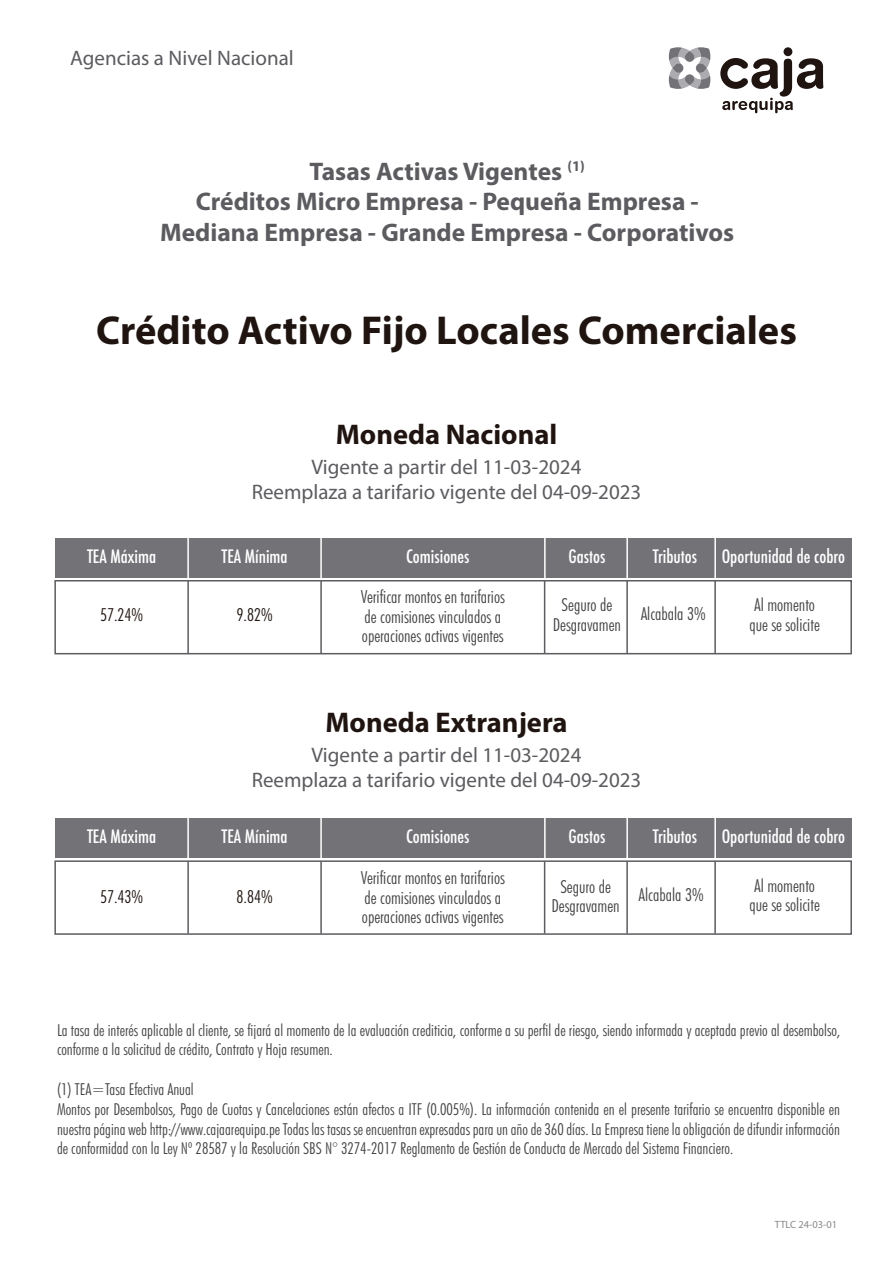
<style>
.page{position:relative;width:893px;height:1263px;background:#fff}
.page>*{position:absolute;margin:0;border:0;box-sizing:border-box;transform-origin:0 0}
.t1{font:700 40.5px "Myriad Pro";color:#1f1410}
.t2{font:700 28.5px "Myriad Pro";color:#1f1410}
.t3{font:700 25.5px/30.6px "Myriad Pro";color:#5c5b5f;text-align:center}
.t4{font:21px/25.2px "Myriad Pro";color:#5c5b5f;text-align:center}
.t5{font:300 condensed 18px/19.5px "Futura BT";color:#434141}
.t6{font:500 condensed 18px "Futura";color:#fff}
.t7{font:300 condensed 18px "Futura BT";color:#1f1410}
.t8{font:300 condensed 16.5px/19.8px "Futura BT";color:#434141}
.t9{font:10.5px "Myriad Pro";color:#89878c}
</style>
<div class="page">
<svg style="left:669px;top:47px;width:41px;height:42px"></svg>
<div style="left:783px;top:47px;width:9px;height:9px;background:#1f1410;border-radius:50%"></div>
<svg style="left:720px;top:58px;width:103px;height:55px"></svg>
<div style="left:55px;top:537px;width:796px;height:40px;background:#737277"></div>
<div style="left:54px;top:580px;width:798px;height:74px;border:2px solid #5c5b5f"></div>
<hr style="left:187px;top:581px;width:2px;height:72px;background:#5c5b5f">
<hr style="left:320px;top:581px;width:2px;height:72px;background:#5c5b5f">
<hr style="left:544px;top:581px;width:1px;height:72px;background:#5c5b5f">
<hr style="left:626px;top:581px;width:2px;height:72px;background:#5c5b5f">
<hr style="left:187px;top:535px;width:2px;height:44px;background:#fff">
<hr style="left:320px;top:535px;width:2px;height:44px;background:#fff">
<hr style="left:544px;top:535px;width:2px;height:44px;background:#fff">
<hr style="left:626px;top:535px;width:2px;height:44px;background:#fff">
<hr style="left:714px;top:581px;width:2px;height:72px;background:#5c5b5f">
<hr style="left:714px;top:535px;width:2px;height:44px;background:#fff">
<div style="left:55px;top:818px;width:796px;height:40px;background:#737277"></div>
<div style="left:54px;top:860px;width:798px;height:75px;border:2px solid #5c5b5f"></div>
<hr style="left:187px;top:861px;width:2px;height:73px;background:#5c5b5f">
<hr style="left:320px;top:861px;width:2px;height:73px;background:#5c5b5f">
<hr style="left:544px;top:861px;width:1px;height:73px;background:#5c5b5f">
<hr style="left:626px;top:861px;width:2px;height:73px;background:#5c5b5f">
<hr style="left:187px;top:815px;width:2px;height:44px;background:#fff">
<hr style="left:320px;top:815px;width:2px;height:44px;background:#fff">
<hr style="left:544px;top:815px;width:2px;height:44px;background:#fff">
<hr style="left:626px;top:815px;width:2px;height:44px;background:#fff">
<hr style="left:714px;top:861px;width:2px;height:73px;background:#5c5b5f">
<hr style="left:714px;top:815px;width:2px;height:44px;background:#fff">
<p class="t4" style="left:70px;top:45px;width:225px">Agencias a Nivel Nacional</p>
<h3 class="t3" style="left:160px;top:155px;width:576px">Tasas Activas Vigentes <sup>(1)<br></sup>Créditos Micro Empresa - Pequeña Empresa -<br>Mediana Empresa - Grande Empresa - Corporativos</h3>
<h1 class="t1" style="left:96px;top:304px;width:702px">Crédito Activo Fijo Locales Comerciales</h1>
<h2 class="t2" style="left:336px;top:416px;width:223px">Moneda Nacional</h2>
<p class="t4" style="left:252px;top:454px;width:391px">Vigente a partir del 11-03-2024<br>Reemplaza a tarifario vigente del 04-09-2023</p>
<p class="t6" style="left:87px;top:545px;width:71px">TEA Máxima</p>
<p class="t6" style="left:221px;top:545px;width:68px">TEA Mínima</p>
<p class="t6" style="left:406px;top:545px;width:65px">Comisiones</p>
<p class="t6" style="left:568px;top:545px;width:39px">Gastos</p>
<p class="t6" style="left:722px;top:545px;width:125px">Oportunidad de cobro</p>
<p class="t5" style="left:361px;top:587px;width:146px">Verificar montos en tarifarios de comisiones vinculados a operaciones activas vigentes</p>
<p class="t5" style="left:553px;top:595px;width:70px;text-align:center">Seguro de<br>Desgravamen</p>
<p class="t5" style="left:749px;top:595px;width:72px">Al momento que se solicite</p>
<p class="t6" style="left:653px;top:545px;width:46px">Tributos</p>
<p class="t7" style="left:100px;top:603px;width:45px">57.24%</p>
<p class="t7" style="left:237px;top:603px;width:38px">9.82%</p>
<p class="t5" style="left:641px;top:604px;width:67px">Alcabala 3%</p>
<h2 class="t2" style="left:325px;top:703px;width:244px">Moneda Extranjera</h2>
<p class="t4" style="left:252px;top:742px;width:391px">Vigente a partir del 11-03-2024<br>Reemplaza a tarifario vigente del 04-09-2023</p>
<p class="t6" style="left:87px;top:825px;width:71px">TEA Máxima</p>
<p class="t6" style="left:221px;top:825px;width:68px">TEA Mínima</p>
<p class="t6" style="left:406px;top:825px;width:65px">Comisiones</p>
<p class="t6" style="left:568px;top:825px;width:39px">Gastos</p>
<p class="t6" style="left:722px;top:825px;width:125px">Oportunidad de cobro</p>
<p class="t5" style="left:361px;top:868px;width:146px">Verificar montos en tarifarios de comisiones vinculados a operaciones activas vigentes</p>
<p class="t5" style="left:552px;top:876px;width:70px;text-align:center">Seguro de<br>Desgravamen</p>
<p class="t5" style="left:749px;top:875px;width:72px">Al momento que se solicite</p>
<p class="t6" style="left:653px;top:825px;width:46px">Tributos</p>
<p class="t7" style="left:100px;top:885px;width:45px">57.43%</p>
<p class="t7" style="left:237px;top:885px;width:38px">8.84%</p>
<p class="t5" style="left:639px;top:884px;width:67px">Alcabala 3%</p>
<p class="t8" style="left:57px;top:1020px;width:785px">La tasa de interés aplicable al cliente, se fijará al momento de la evaluación crediticia, conforme a su perfil de riesgo, siendo informada y aceptada previo al desembolso, conforme a la solicitud de crédito, Contrato y Hoja resumen.</p>
<p class="t8" style="left:57px;top:1079px;width:785px">(1) TEA=Tasa Efectiva Anual<br>Montos por Desembolsos, Pago de Cuotas y Cancelaciones están afectos a ITF (0.005%). La información contenida en el presente tarifario se encuentra disponible en nuestra página web http://www.cajaarequipa.pe Todas las tasas se encuentran expresadas para un año de 360 días. La Empresa tiene la obligación de difundir información de conformidad con la Ley Nº 28587 y la Resolución SBS N° 3274-2017 Reglamento de Gestión de Conducta de Mercado del Sistema Financiero.</p>
<p class="t9" style="left:775px;top:1218px;width:64px">TTLC 24-03-01</p>
</div>
